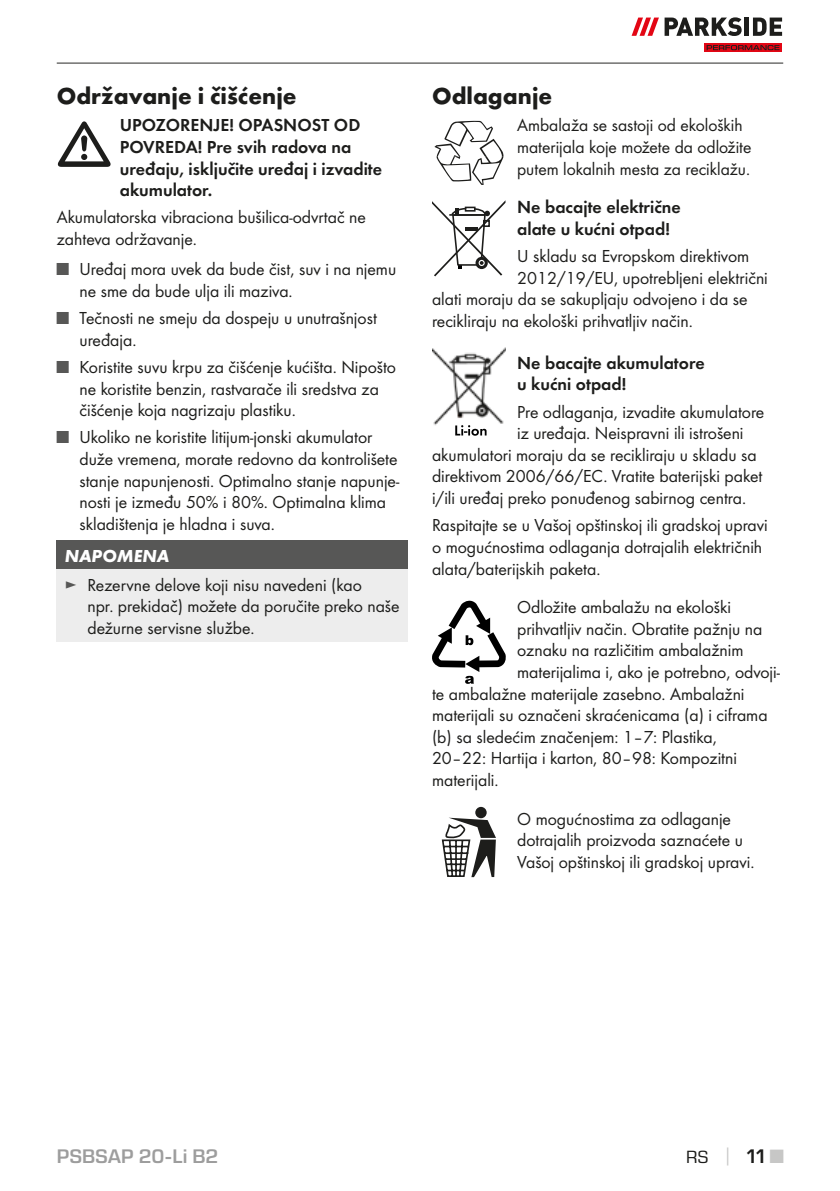
<style>
.page{position:relative;width:840px;height:1191px;background:#fff}
.page>*{position:absolute;margin:0;border:0;box-sizing:border-box;transform-origin:0 0}
.t1{font:700 24px "Futura";color:#1d1d1b}
.t2{font:600 20px "Eurostile Next LT Pro";color:#9d9d9d}
.t3{font:18px/21.6px "Futura Boo";color:#1d1d1b}
.t4{font:18px/21.6px "Futura Dem";color:#1d1d1b}
.t5{font:italic 700 18px "Futura";color:#fff}
.t6{font:18px "Eurostile Next LT Pro";color:#1d1d1b}
.s1{color:#575756}
.s2{font-family:"Futura";font-weight:700;color:#c7c7c6}
.s3{font-weight:600;font-size:20px}
.s4{font-family:"Futura";font-weight:700;font-size:20px;color:#c7c7c6}
</style>
<div class="page">
<hr style="left:57px;top:62px;width:725px;height:2px;background:#70706f">
<svg style="left:704px;top:43px;width:77px;height:9px"></svg>
<svg style="left:706px;top:45px;width:73px;height:5px"></svg>
<svg style="left:631px;top:18px;width:27px;height:18px"></svg>
<svg style="left:664px;top:17px;width:77px;height:19px"></svg>
<hr style="left:744px;top:18px;width:4px;height:18px;background:#1d1d1b">
<svg style="left:753px;top:18px;width:28px;height:18px"></svg>
<svg style="left:58px;top:121px;width:52px;height:46px"></svg>
<div style="left:57px;top:540px;width:351px;height:29px;background:#575756"></div>
<div style="left:57px;top:569px;width:351px;height:73px;background:#ededed"></div>
<svg style="left:434px;top:121px;width:69px;height:64px"></svg>
<svg style="left:432px;top:201px;width:73px;height:75px"></svg>
<img style="left:432px;top:347px;width:73px;height:89px">
<img style="left:455px;top:425px;width:31px;height:11px">
<svg style="left:432px;top:600px;width:73px;height:84px"></svg>
<div style="left:475px;top:807px;width:11px;height:11px;background:#1d1d1b;border-radius:50%"></div>
<svg style="left:441px;top:817px;width:54px;height:60px"></svg>
<h1 class="t1" style="left:57px;top:81px;width:241px">Održavanje i čišćenje</h1>
<p class="t4" style="left:120px;top:114px;width:264px">UPOZORENJE! OPASNOST OD<br>POVREDA! Pre svih radova na uređaju, isključite uređaj i izvadite akumulator.</p>
<p class="t3" style="left:57px;top:206px;width:310px">Akumulatorska vibraciona bušilica-odvrtač ne zahteva održavanje.</p>
<p class="t3" style="left:79px;top:258px;width:318px;text-indent:-23px"><span class="s1">■</span> Uređaj mora uvek da bude čist, suv i na njemu ne sme da bude ulja ili maziva.</p>
<p class="t3" style="left:79px;top:307px;width:299px;text-indent:-23px"><span class="s1">■</span> Tečnosti ne smeju da dospeju u unutrašnjost uređaja.</p>
<p class="t3" style="left:79px;top:356px;width:318px;text-indent:-23px"><span class="s1">■</span> Koristite suvu krpu za čišćenje kućišta. Nipošto ne koristite benzin, rastvarače ili sredstva za čišćenje koja nagrizaju plastiku.</p>
<p class="t3" style="left:79px;top:426px;width:321px;text-indent:-23px"><span class="s1">■</span> Ukoliko ne koristite litijum-jonski akumulator duže vremena, morate redovno da kontrolišete stanje napunjenosti. Optimalno stanje napunje&shy;nosti je između 50% i 80%. Optimalna klima skladištenja je hladna i suva.</p>
<p class="t5" style="left:65px;top:545px;width:106px">NAPOMENA</p>
<p class="t3" style="left:87px;top:573px;width:313px;text-indent:-23px"><span class="s1">►</span> Rezervne delove koji nisu navedeni (kao<br>npr. prekidač) možete da poručite preko naše dežurne servisne službe.</p>
<h1 class="t1" style="left:432px;top:81px;width:122px">Odlaganje</h1>
<p class="t3" style="left:517px;top:114px;width:236px">Ambalaža se sastoji od ekoloških materijala koje možete da odložite putem lokalnih mesta za reciklažu.</p>
<p class="t4" style="left:517px;top:196px;width:165px">Ne bacajte električne alate u kućni otpad!</p>
<p class="t3" style="left:517px;top:245px;width:233px">U skladu sa Evropskom direktivom</p>
<p class="t3" style="left:517px;top:267px;width:252px">2012/19/EU, upotrebljeni električni</p>
<p class="t3" style="left:432px;top:288px;width:317px">alati moraju da se sakupljaju odvojeno i da se</p>
<p class="t3" style="left:432px;top:310px;width:260px">recikliraju na ekološki prihvatljiv način.</p>
<p class="t4" style="left:517px;top:352px;width:189px">Ne bacajte akumulatore u kućni otpad!</p>
<p class="t3" style="left:517px;top:401px;width:248px">Pre odlaganja, izvadite akumulatore</p>
<p class="t3" style="left:517px;top:422px;width:228px">iz uređaja. Neispravni ili istrošeni</p>
<p class="t3" style="left:432px;top:444px;width:326px">akumulatori moraju da se recikliraju u skladu sa</p>
<p class="t3" style="left:432px;top:465px;width:332px">direktivom 2006/66/EC. Vratite baterijski paket</p>
<p class="t3" style="left:432px;top:487px;width:313px">i/ili uređaj preko ponuđenog sabirnog centra.</p>
<p class="t3" style="left:432px;top:514px;width:337px">Raspitajte se u Vašoj opštinskoj ili gradskoj upravi o mogućnostima odlaganja dotrajalih električnih alata/baterijskih paketa.</p>
<p class="t3" style="left:517px;top:596px;width:215px">Odložite ambalažu na ekološki</p>
<p class="t3" style="left:517px;top:618px;width:246px">prihvatljiv način. Obratite pažnju na</p>
<p class="t3" style="left:517px;top:639px;width:228px">oznaku na različitim ambalažnim</p>
<p class="t3" style="left:517px;top:661px;width:264px">materijalima i, ako je potrebno, odvoji-</p>
<p class="t3" style="left:432px;top:682px;width:314px">te ambalažne materijale zasebno. Ambalažni</p>
<p class="t3" style="left:432px;top:704px;width:337px">materijali su označeni skraćenicama (a) i ciframa</p>
<p class="t3" style="left:432px;top:726px;width:286px">(b) sa sledećim značenjem: 1–7: Plastika,</p>
<p class="t3" style="left:432px;top:747px;width:306px">20–22: Hartija i karton, 80–98: Kompozitni</p>
<p class="t3" style="left:432px;top:769px;width:66px">materijali.</p>
<p class="t3" style="left:517px;top:807px;width:236px">O mogućnostima za odlaganje dotrajalih proizvoda saznaćete u<br>Vašoj opštinskoj ili gradskoj upravi.</p>
<p class="t2" style="left:57px;top:1144px;width:163px">PSBSAP 20-Li B2</p>
<p class="t6" style="left:685px;top:1146px;width:99px">RS <span class="s2">│</span> <span class="s3">11</span><span class="s4">■</span></p>
</div>
